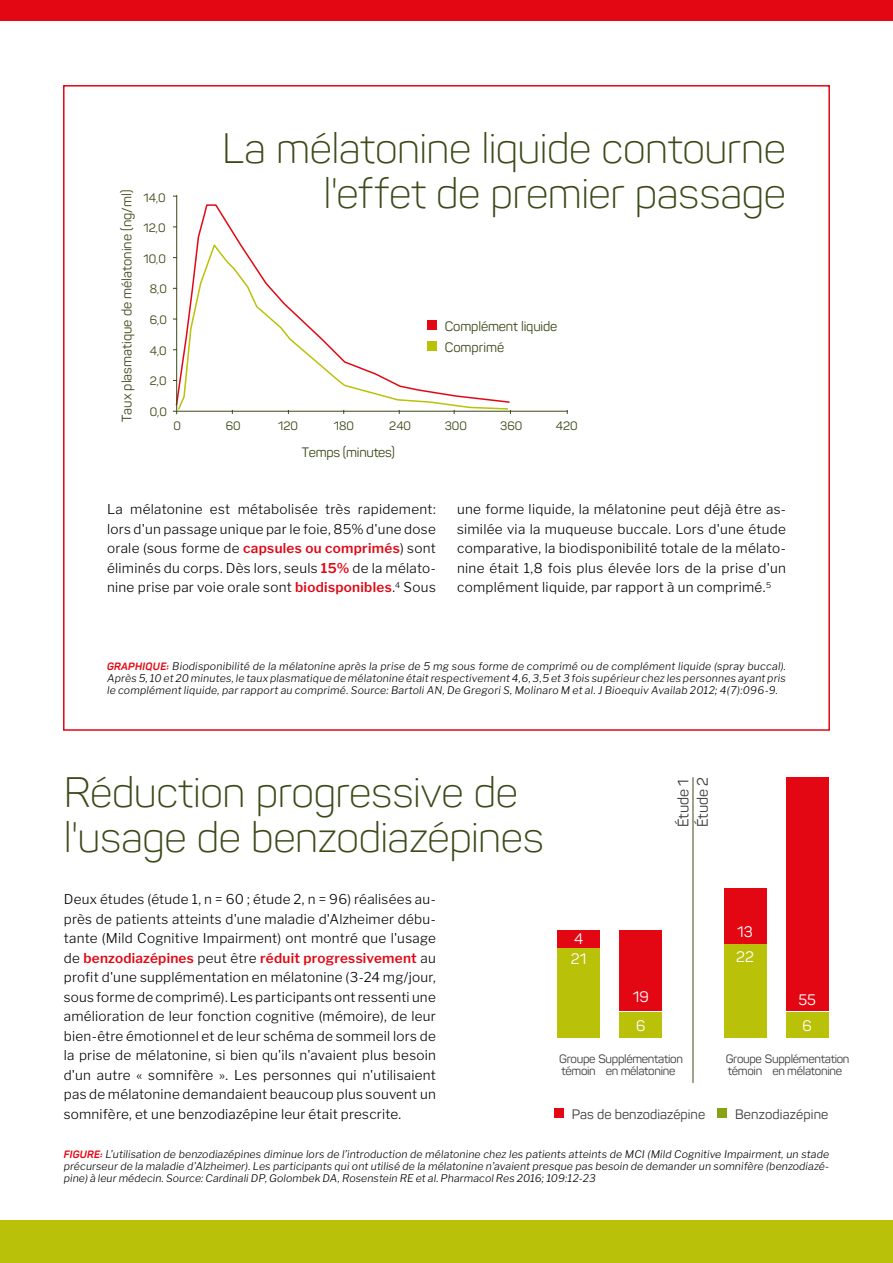
<style>
.page{position:relative;width:893px;height:1263px;background:#fff}
.page>*{position:absolute;margin:0;border:0;box-sizing:border-box;transform-origin:0 0}
.t1{font:300 42px/45px "Panton";letter-spacing:-.01em;color:#3c4918;text-align:right}
.t2{font:15px/29px "Panton";color:#fff}
.t3{font:15px/19.2px "Panton";letter-spacing:-.01em;color:#3c3c3b}
.t4{font:300 13.5px/19.5px "Libre Franklin";letter-spacing:.02em;color:#000;text-align:justify}
.t5{font:13.5px/20.4px "Panton";color:#3c4918}
.t6{font:13.5px "Panton";letter-spacing:.005em;color:#3c3c3b}
.t7{font:13.5px "Panton";letter-spacing:-.02em;color:#3c4918}
.t8{font:12px/12px "Panton";letter-spacing:-.025em;color:#3c3c3b}
.t9{font:12px "Panton";color:#3c4918}
.t10{font:italic 300 10.5px/12px "Libre Franklin";letter-spacing:.015em;color:#000;text-align:justify}
.s1{font-weight:600;color:#e30613}
.s2{font-family:"Panton";font-weight:700;color:#e30613}
</style>
<div class="page">
<div style="left:0;top:1220px;width:893px;height:43px;background:#bac109"></div>
<div style="left:0;top:0;width:893px;height:21px;background:#e30613"></div>
<svg style="left:177px;top:242px;width:332px;height:169px"></svg>
<hr style="left:173px;top:411px;width:394px;height:1px;background:#3c4918">
<hr style="left:176px;top:195px;width:1px;height:219px;background:#3c4918">
<div style="left:554px;top:1109px;width:9px;height:9px;background:#e30613"></div>
<div style="left:717px;top:1109px;width:9px;height:9px;background:#86a315"></div>
<hr style="left:693px;top:777px;width:1px;height:306px;background:#3c4918">
<div style="left:557px;top:949px;width:43px;height:89px;background:#bac109"></div>
<div style="left:557px;top:930px;width:43px;height:17px;background:#e30613"></div>
<div style="left:620px;top:1012px;width:42px;height:26px;background:#bac109"></div>
<div style="left:620px;top:930px;width:42px;height:81px;background:#e30613"></div>
<div style="left:724px;top:944px;width:42px;height:94px;background:#bac109"></div>
<div style="left:724px;top:888px;width:42px;height:55px;background:#e30613"></div>
<div style="left:786px;top:1012px;width:42px;height:26px;background:#bac109"></div>
<div style="left:786px;top:777px;width:42px;height:234px;background:#e30613"></div>
<p class="t5" style="left:117px;top:422px;width:233px;rotate:-90deg">Taux plasmatique de mélatonine (ng/ml)</p>
<p class="t9" style="left:143px;top:190px;width:24px">14,0</p>
<p class="t9" style="left:143px;top:221px;width:24px">12,0</p>
<p class="t9" style="left:143px;top:251px;width:24px">10,0</p>
<p class="t9" style="left:150px;top:282px;width:19px">8,0</p>
<p class="t9" style="left:150px;top:313px;width:19px">6,0</p>
<p class="t9" style="left:150px;top:343px;width:19px">4,0</p>
<p class="t9" style="left:150px;top:374px;width:18px">2,0</p>
<p class="t9" style="left:150px;top:405px;width:19px">0,0</p>
<h1 class="t1" style="left:222px;top:126px;width:565px">La mélatonine liquide contourne l'effet de premier passage</h1>
<p class="t5" style="left:445px;top:316px;width:114px">Complément liquide<br>Comprimé</p>
<p class="t9" style="left:173px;top:418px;width:9px">0</p>
<p class="t9" style="left:226px;top:418px;width:16px">60</p>
<p class="t9" style="left:278px;top:418px;width:21px">120</p>
<p class="t9" style="left:334px;top:418px;width:22px">180</p>
<p class="t9" style="left:389px;top:418px;width:23px">240</p>
<p class="t9" style="left:445px;top:418px;width:24px">300</p>
<p class="t9" style="left:500px;top:418px;width:24px">360</p>
<p class="t9" style="left:556px;top:418px;width:23px">420</p>
<p class="t7" style="left:302px;top:444px;width:95px">Temps (minutes)</p>
<p class="t4" style="left:107px;top:499px;width:330px">La mélatonine est métabolisée très rapidement: lors d'un passage unique par le foie, 85% d'une dose orale (sous forme de <span class="s1">capsules ou comprimés</span>) sont éliminés du corps. Dès lors, seuls <span class="s1">15%</span> de la mélato&shy;nine prise par voie orale sont <span class="s1">biodisponibles</span>.<sup>4</sup> Sous</p>
<p class="t4" style="left:457px;top:499px;width:330px">une forme liquide, la mélatonine peut déjà être as&shy;similée via la muqueuse buccale. Lors d'une étude comparative, la biodisponibilité totale de la mélato&shy;nine était 1,8 fois plus élevée lors de la prise d'un complément liquide, par rapport à un comprimé.<sup>5</sup></p>
<p class="t10" style="left:107px;top:660px;width:680px"><span class="s2">GRAPHIQUE:</span> Biodisponibilité de la mélatonine après la prise de 5 mg sous forme de comprimé ou de complément liquide (spray buccal).<br>Après 5, 10 et 20 minutes, le taux plasmatique de mélatonine était respectivement 4,6, 3,5 et 3 fois supérieur chez les personnes ayant pris le complément liquide, par rapport au comprimé. Source: Bartoli AN, De Gregori S, Molinaro M et al. J Bioequiv Availab 2012; 4(7):096-9.</p>
<h1 class="t1" style="left:64px;top:769px;width:482px;text-align:left">Réduction progressive de l'usage de benzodiazépines</h1>
<p class="t4" style="left:64px;top:889px;width:374px">Deux études (étude 1, n = 60 ; étude 2, n = 96) réalisées au&shy;près de patients atteints d'une maladie d'Alzheimer débu&shy;tante (Mild Cognitive Impairment) ont montré que l'usage de <span class="s1">benzodiazépines</span> peut être <span class="s1">réduit progressivement</span> au profit d'une supplémentation en mélatonine (3-24 mg/jour, sous forme de comprimé). Les participants ont ressenti une amélioration de leur fonction cognitive (mémoire), de leur bien-être émotionnel et de leur schéma de sommeil lors de la prise de mélatonine, si bien qu'ils n'avaient plus besoin d'un autre « somnifère ». Les personnes qui n'utilisaient pas de mélatonine demandaient beaucoup plus souvent un somnifère, et une benzodiazépine leur était prescrite.</p>
<p class="t3" style="left:674px;top:827px;width:51px;rotate:-90deg">Étude 1<br>Étude 2</p>
<p class="t2" style="left:574px;top:924px;width:11px">4</p>
<p class="t2" style="left:571px;top:944px;width:17px">21</p>
<p class="t2" style="left:633px;top:982px;width:17px">19<br>6</p>
<p class="t8" style="left:559px;top:1052px;width:125px">Groupe Supplémentation témoin</p>
<p class="t8" style="left:606px;top:1064px;width:71px">en mélatonine</p>
<p class="t2" style="left:736px;top:919px;width:19px;line-height:25px">13<br>22</p>
<p class="t2" style="left:798px;top:986px;width:19px;line-height:26.5px">55<br>6</p>
<p class="t8" style="left:772px;top:1052px;width:79px;text-indent:-47px">Groupe Supplémentation en mélatonine</p>
<p class="t8" style="left:728px;top:1064px;width:36px">témoin</p>
<p class="t6" style="left:572px;top:1105px;width:135px">Pas de benzodiazépine</p>
<p class="t6" style="left:735px;top:1105px;width:95px">Benzodiazépine</p>
<p class="t10" style="left:64px;top:1148px;width:767px"><span class="s2">FIGURE:</span> L’utilisation de benzodiazépines diminue lors de l’introduction de mélatonine chez les patients atteints de MCI (Mild Cognitive Impairment, un stade précurseur de la maladie d’Alzheimer). Les participants qui ont utilisé de la mélatonine n’avaient presque pas besoin de demander un somnifère (benzodiazé&shy;pine) à leur médecin. Source: Cardinali DP, Golombek DA, Rosenstein RE et al. Pharmacol Res 2016; 109:12-23</p>
</div>
